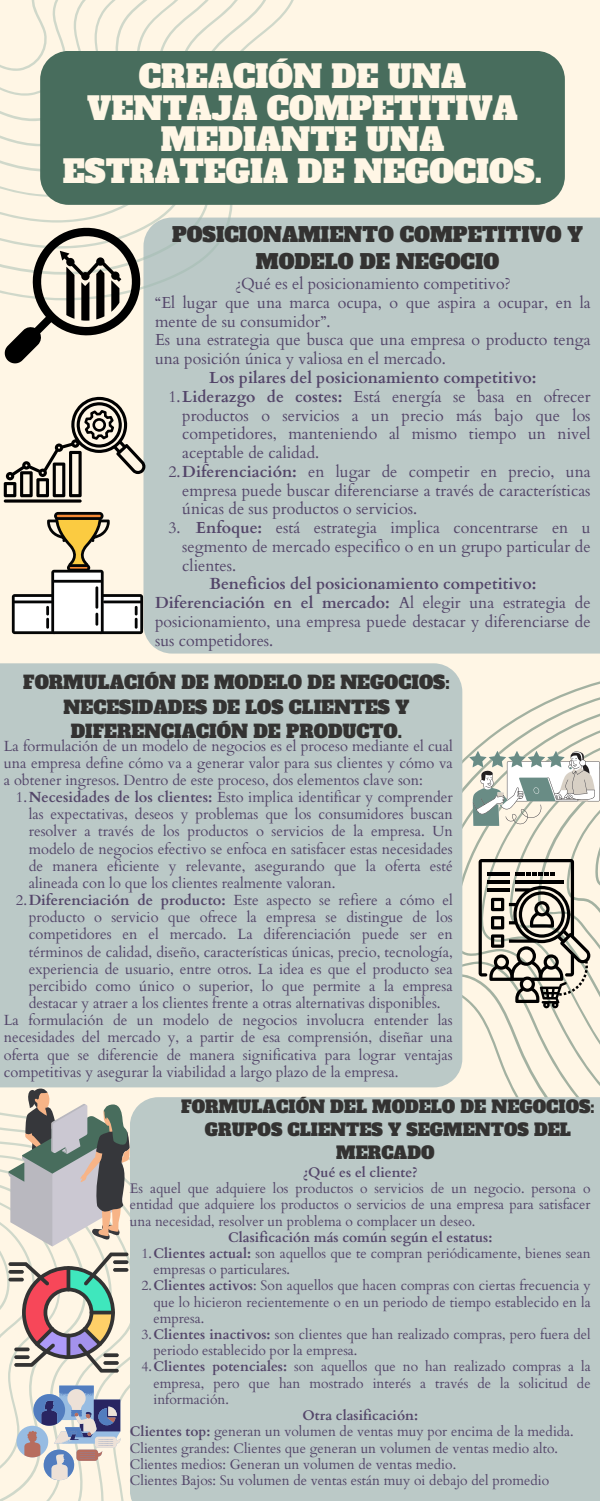
<style>
.page{position:relative;width:600px;height:1501px;background:#fff}
.page>*{position:absolute;margin:0;border:0;box-sizing:border-box;transform-origin:0 0}
.t1{font:31px/31.5px "Alfa Slab One";color:#fff6e5;text-align:center}
.t2{font:20px/27.8px "Alfa Slab One";color:#333231;text-align:center}
.t3{font:18px/24.8px "Alfa Slab One";color:#333231;text-align:center}
.t4{font:17px/23.2px "Alfa Slab One";color:#333231;text-align:center}
.t5{font:16px/18.8px "Cardo";color:#534569;text-align:justify}
.t6{font:700 16px "Cardo";color:#534569}
.t7{font:14.7px/17.2px "Cardo";color:#534569;text-align:justify}
.t8{font:13.9px/16.2px "Cardo";color:#534569;text-align:justify}
.t9{font:700 13.9px "Cardo";color:#534569}
.s1{font-weight:700}
</style>
<div class="page">
<div style="left:0;top:0;width:600px;height:1500px;background:#fff6e5"></div>
<svg style="left:303px;top:653px;width:297px;height:443px"></svg>
<svg style="left:0;top:1112px;width:130px;height:388px"></svg>
<div style="left:130px;top:1096px;width:470px;height:404px;background:#bbc9c7"></div>
<div style="left:143px;top:217px;width:457px;height:436px;background:#bbc9c7"></div>
<div style="left:0;top:663px;width:462px;height:424px;background:#bbc9c7"></div>
<svg style="left:0;top:0;width:302px;height:301px"></svg>
<div style="left:40px;top:51px;width:525px;height:154px;background:#486d5d"></div>
<svg style="left:4px;top:222px;width:142px;height:142px"></svg>
<svg style="left:4px;top:397px;width:142px;height:100px"></svg>
<hr style="left:4px;top:499px;width:78px;height:3px;background:#000;border-radius:2px">
<svg style="left:12px;top:512px;width:131px;height:122px"></svg>
<svg style="left:8px;top:1087px;width:122px;height:159px"></svg>
<svg style="left:8px;top:1252px;width:120px;height:120px"></svg>
<svg style="left:103px;top:1360px;width:16px;height:4px"></svg>
<svg style="left:103px;top:1352px;width:16px;height:4px"></svg>
<svg style="left:17px;top:1385px;width:104px;height:94px"></svg>
<svg style="left:469px;top:750px;width:131px;height:75px"></svg>
<svg style="left:479px;top:858px;width:111px;height:150px"></svg>
<p class="t1" style="left:63px;top:61px;width:481px">CREACIÓN DE UNA<br>VENTAJA COMPETITIVA<br>MEDIANTE UNA<br>ESTRATEGIA DE NEGOCIOS.</p>
<p class="t2" style="left:172px;top:220px;width:413px">POSICIONAMIENTO COMPETITIVO Y<br>MODELO DE NEGOCIO</p>
<h1 class="t5" style="left:235px;top:275px;width:277px">¿Qué es el posicionamiento competitivo?</h1>
<h1 class="t5" style="left:155px;top:293px;width:437px">“El lugar que una marca ocupa, o que aspira a ocupar, en la</h1>
<h1 class="t5" style="left:155px;top:312px;width:177px">mente de su consumidor”.</h1>
<h1 class="t5" style="left:155px;top:331px;width:437px">Es una estrategia que busca que una empresa o producto tenga</h1>
<h1 class="t5" style="left:155px;top:350px;width:292px">una posición única y valiosa en el mercado.</h1>
<h1 class="t6" style="left:209px;top:367px;width:329px">Los pilares del posicionamiento competitivo:</h1>
<h2 class="t5" style="left:182px;top:387px;width:410px;text-indent:-14px">1.<span class="s1">Liderazgo de costes:</span> Está energía se basa en ofrecer productos o servicios a un precio más bajo que los competidores, manteniendo al mismo tiempo un nivel aceptable de calidad.</h2>
<p class="t5" style="left:182px;top:462px;width:410px;text-indent:-14px">2.<span class="s1">Diferenciación:</span> en lugar de competir en precio, una empresa puede buscar diferenciarse a través de características únicas de sus productos o servicios.</p>
<h4 class="t5" style="left:182px;top:518px;width:410px;text-indent:14px"><span class="s1">Enfoque:</span> está estrategia implica concentrarse en u segmento de mercado especifico o en un grupo particular de clientes.</h4>
<p class="t5" style="left:168px;top:518px;width:14px">3.</p>
<p class="t5" style="left:155px;top:575px;width:437px;text-align:left;text-indent:54px"><span class="s1">Beneficios del posicionamiento competitivo:<br>Diferenciación en el mercado:</span> Al elegir una estrategia de posicionamiento, una empresa puede destacar y diferenciarse de sus competidores.</p>
<p class="t3" style="left:23px;top:670px;width:428px">FORMULACIÓN DE MODELO DE NEGOCIOS:<br>NECESIDADES DE LOS CLIENTES Y<br>DIFERENCIACIÓN DE PRODUCTO.</p>
<h4 class="t7" style="left:4px;top:737px;width:451px">La formulación de un modelo de negocios es el proceso mediante el cual una empresa define cómo va a generar valor para sus clientes y cómo va a obtener ingresos. Dentro de este proceso, dos elementos clave son:</h4>
<p class="t7" style="left:29px;top:788px;width:426px;text-indent:-13px">1.<span class="s1">Necesidades de los clientes:</span> Esto implica identificar y comprender las expectativas, deseos y problemas que los consumidores buscan resolver a través de los productos o servicios de la empresa. Un modelo de negocios efectivo se enfoca en satisfacer estas necesidades de manera eficiente y relevante, asegurando que la oferta esté alineada con lo que los clientes realmente valoran.</p>
<p class="t7" style="left:29px;top:891px;width:426px;text-indent:-13px">2.<span class="s1">Diferenciación de producto:</span> Este aspecto se refiere a cómo el producto o servicio que ofrece la empresa se distingue de los competidores en el mercado. La diferenciación puede ser en términos de calidad, diseño, características únicas, precio, tecnología, experiencia de usuario, entre otros. La idea es que el producto sea percibido como único o superior, lo que permite a la empresa destacar y atraer a los clientes frente a otras alternativas disponibles.</p>
<p class="t7" style="left:4px;top:1011px;width:451px">La formulación de un modelo de negocios involucra entender las necesidades del mercado y, a partir de esa comprensión, diseñar una oferta que se diferencie de manera significativa para lograr ventajas competitivas y asegurar la viabilidad a largo plazo de la empresa.</p>
<p class="t4" style="left:181px;top:1094px;width:415px">FORMULACIÓN DEL MODELO DE NEGOCIOS:<br>GRUPOS CLIENTES Y SEGMENTOS DEL<br>MERCADO</p>
<p class="t9" style="left:303px;top:1162px;width:116px">¿Qué es el cliente?</p>
<p class="t8" style="left:130px;top:1180px;width:462px">Es aquel que adquiere los productos o servicios de un negocio. persona o entidad que adquiere los productos o servicios de una empresa para satisfacer una necesidad, resolver un problema o complacer un deseo.</p>
<h4 class="t9" style="left:228px;top:1227px;width:266px">Clasificación más común según el estatus:</h4>
<p class="t8" style="left:153px;top:1245px;width:439px;text-indent:-12px">1.<span class="s1">Clientes actual:</span> son aquellos que te compran periódicamente, bienes sean empresas o particulares.</p>
<p class="t8" style="left:153px;top:1277px;width:439px;text-indent:-12px">2.<span class="s1">Clientes activos</span>: Son aquellos que hacen compras con ciertas frecuencia y que lo hicieron recientemente o en un periodo de tiempo establecido en la empresa.</p>
<h4 class="t8" style="left:153px;top:1326px;width:439px;text-indent:-12px">3.<span class="s1">Clientes inactivos:</span> son clientes que han realizado compras, pero fuera del periodo establecido por la empresa.</h4>
<h3 class="t8" style="left:153px;top:1358px;width:439px;text-indent:-12px">4.<span class="s1">Clientes potenciales:</span> son aquellos que no han realizado compras a la empresa, pero que han mostrado interés a través de la solicitud de información.</h3>
<p class="t9" style="left:303px;top:1405px;width:117px">Otra clasificación:</p>
<h3 class="t8" style="left:130px;top:1423px;width:445px"><span class="s1">Clientes top:</span> generan un volumen de ventas muy por encima de la medida.</h3>
<p class="t8" style="left:130px;top:1439px;width:430px">Clientes grandes: Clientes que generan un volumen de ventas medio alto.</p>
<p class="t8" style="left:130px;top:1455px;width:328px">Clientes medios: Generan un volumen de ventas medio.</p>
<p class="t8" style="left:130px;top:1472px;width:421px">Clientes Bajos: Su volumen de ventas están muy oi debajo del promedio</p>
</div>
